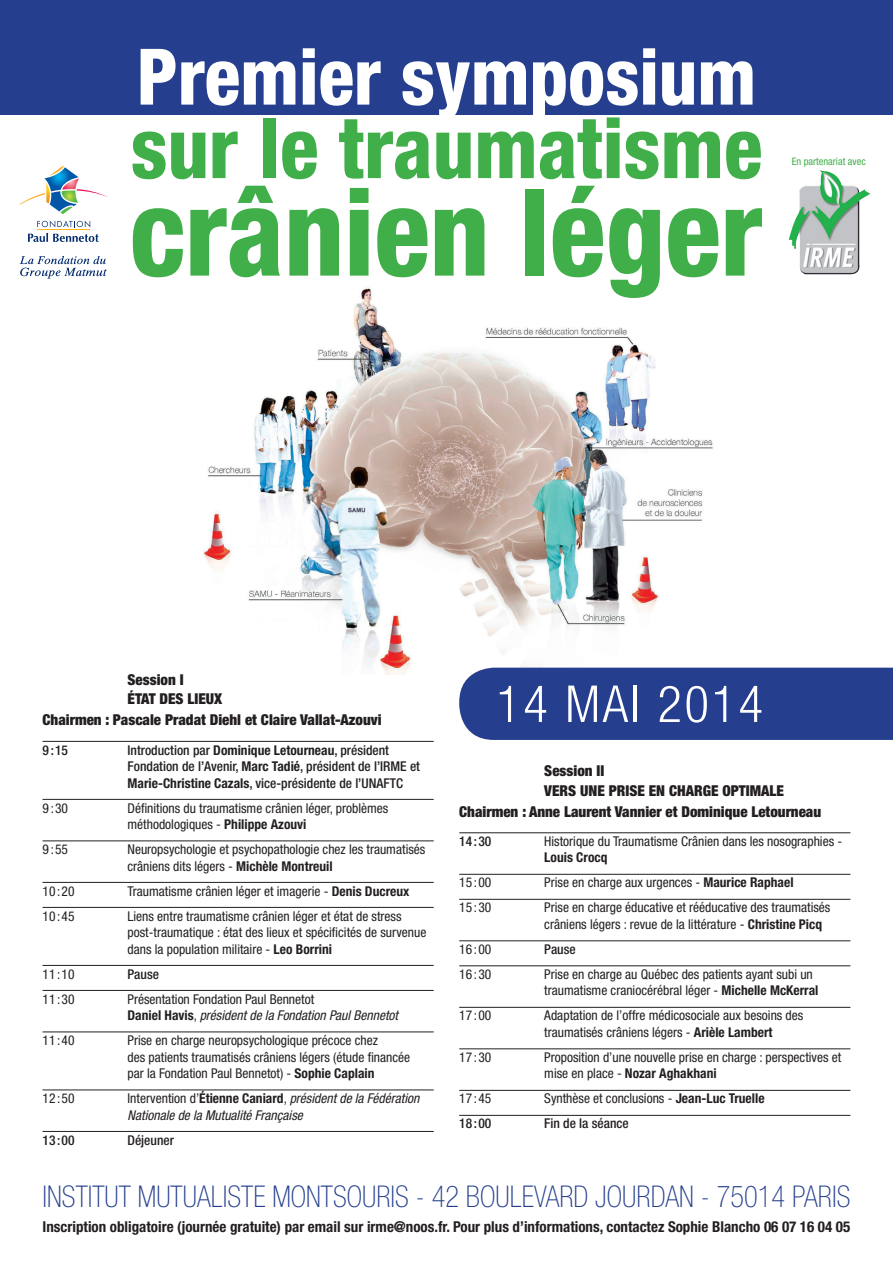
<style>
.page{position:relative;width:893px;height:1263px;background:#fff}
.page>*{position:absolute;margin:0;border:0;box-sizing:border-box;transform-origin:0 0}
.t1{font:800 condensed 121.5px "Helvetica Neue LT Std";color:#40ae49;scale:.95 1}
.t2{font:800 condensed 84px "Helvetica Neue LT Std";color:#40ae49;scale:.95 1}
.t3{font:800 condensed 78px "Helvetica Neue LT Std";color:#fff;scale:.95 1}
.t4{font:300 condensed 51px "Helvetica Neue LT Std";letter-spacing:.05em;color:#fff}
.t5{font:100 condensed 30px "Helvetica Neue LT Std";color:#253f8e;scale:.95 1}
.t6{font:900 condensed 15px/19.5px "Helvetica Neue LT Std";color:#231f20}
.t7{font:700 condensed 15px "Helvetica Neue LT Std";color:#231f20}
.t8{font:condensed 13.5px/16.5px "Helvetica Neue LT Std";color:#231f20}
.t9{font:500 condensed 13.5px/16.5px "Helvetica Neue LT Std";color:#231f20}
.t10{font:italic condensed 13.5px/16.5px "Helvetica Neue LT Std";color:#231f20}
.t11{font:700 condensed 13.5px "Helvetica Neue LT Std";color:#231f20}
.t12{font:condensed 10.35px "Helvetica Neue LT Std";color:#40ae49}
.s1{font-weight:700}
.s2{font-style:italic}
.s3{font-style:normal}
.s4{font-weight:700;font-style:normal}
</style>
<div class="page">
<img style="left:203px;top:288px;width:543px;height:386px">
<div style="left:0;top:0;width:893px;height:115px;background:#253f8e"></div>
<hr style="left:43px;top:741px;width:391px;height:1px;background:#231f20">
<hr style="left:43px;top:799px;width:391px;height:1px;background:#231f20">
<hr style="left:43px;top:840px;width:391px;height:1px;background:#231f20">
<hr style="left:43px;top:882px;width:391px;height:1px;background:#231f20">
<hr style="left:43px;top:907px;width:391px;height:1px;background:#231f20">
<hr style="left:43px;top:965px;width:391px;height:1px;background:#231f20">
<hr style="left:43px;top:990px;width:391px;height:1px;background:#231f20">
<hr style="left:43px;top:1031px;width:391px;height:1px;background:#231f20">
<hr style="left:43px;top:1089px;width:391px;height:1px;background:#231f20">
<hr style="left:43px;top:1131px;width:391px;height:1px;background:#231f20">
<hr style="left:459px;top:832px;width:391px;height:1px;background:#231f20">
<hr style="left:459px;top:874px;width:391px;height:1px;background:#231f20">
<hr style="left:459px;top:899px;width:391px;height:1px;background:#231f20">
<hr style="left:459px;top:940px;width:391px;height:1px;background:#231f20">
<hr style="left:459px;top:965px;width:391px;height:1px;background:#231f20">
<hr style="left:459px;top:1007px;width:391px;height:1px;background:#231f20">
<hr style="left:459px;top:1048px;width:391px;height:1px;background:#231f20">
<hr style="left:459px;top:1090px;width:391px;height:1px;background:#231f20">
<hr style="left:459px;top:1115px;width:391px;height:1px;background:#231f20">
<svg style="left:19px;top:166px;width:88px;height:48px"></svg>
<svg style="left:37px;top:221px;width:53px;height:6px"></svg>
<hr style="left:37px;top:229px;width:53px;height:1px;background:#fcb814">
<svg style="left:28px;top:233px;width:71px;height:9px"></svg>
<svg style="left:20px;top:256px;width:87px;height:23px"></svg>
<img style="left:789px;top:170px;width:81px;height:104px">
<div style="left:459px;top:668px;width:434px;height:72px;background:#253f8e"></div>
<h3 class="t3" style="left:137px;top:29px;width:654px">Premier symposium</h3>
<h2 class="t2" style="left:131px;top:96px;width:666px">sur le traumatisme</h2>
<h1 class="t1" style="left:130px;top:157px;width:668px">crânien léger</h1>
<p class="t12" style="left:792px;top:155px;width:76px">En partenariat avec</p>
<p class="t6" style="left:128px;top:669px;width:96px">Session I<br>ÉTAT DES LIEUX</p>
<p class="t6" style="left:43px;top:710px;width:341px">Chairmen : Pascale Pradat Diehl et Claire Vallat-Azouvi</p>
<p class="t9" style="left:43px;top:741px;width:27px">9:15</p>
<p class="t9" style="left:128px;top:741px;width:294px">Introduction par <span class="s1">Dominique Letourneau</span>, président<br>Fondation de l’Avenir, <span class="s1">Marc Tadié</span>, président de l’IRME et<br><span class="s1">Marie-Christine Cazals</span>, vice-présidente de l’UNAFTC</p>
<p class="t8" style="left:43px;top:799px;width:27px">9:30</p>
<p class="t8" style="left:128px;top:799px;width:262px">Définitions du traumatisme crânien léger, problèmes méthodologiques - <span class="s1">Philippe Azouvi</span></p>
<p class="t8" style="left:43px;top:841px;width:27px">9:55</p>
<p class="t8" style="left:128px;top:841px;width:299px">Neuropsychologie et psychopathologie chez les traumatisés crâniens dits légers - <span class="s1">Michèle Montreuil</span></p>
<p class="t8" style="left:43px;top:882px;width:34px">10:20</p>
<p class="t8" style="left:128px;top:882px;width:283px">Traumatisme crânien léger et imagerie - <span class="s1">Denis Ducreux</span></p>
<p class="t8" style="left:43px;top:907px;width:34px">10:45</p>
<p class="t8" style="left:128px;top:907px;width:300px">Liens entre traumatisme crânien léger et état de stress post-traumatique : état des lieux et spécificités de survenue dans la population militaire - <span class="s1">Leo Borrini</span></p>
<p class="t8" style="left:43px;top:965px;width:34px">11:10</p>
<p class="t9" style="left:128px;top:965px;width:33px">Pause</p>
<p class="t8" style="left:43px;top:990px;width:34px">11:30</p>
<p class="t8" style="left:128px;top:990px;width:272px">Présentation Fondation Paul Bennetot<br><span class="s1">Daniel Havis</span>, <span class="s2">président de la Fondation Paul Bennetot</span></p>
<p class="t8" style="left:43px;top:1032px;width:34px">11:40</p>
<p class="t8" style="left:128px;top:1032px;width:284px">Prise en charge neuropsychologique précoce chez<br>des patients traumatisés crâniens légers (étude financée par la Fondation Paul Bennetot) - <span class="s1">Sophie Caplain</span></p>
<p class="t8" style="left:43px;top:1090px;width:34px">12:50</p>
<p class="t10" style="left:128px;top:1090px;width:293px"><span class="s3">Intervention d’</span><span class="s4">Étienne Caniard</span><span class="s3">,</span> président de la Fédération<br>Nationale de la Mutualité Française</p>
<p class="t9" style="left:43px;top:1131px;width:34px">13:00</p>
<p class="t9" style="left:128px;top:1131px;width:48px">Déjeuner</p>
<h3 class="t4" style="left:496px;top:675px;width:268px">14 mai 2014</h3>
<p class="t6" style="left:544px;top:761px;width:241px">Session II<br>VERS UNE PRISE EN CHARGE OPTIMALE</p>
<p class="t6" style="left:459px;top:801px;width:363px">Chairmen : Anne Laurent Vannier et Dominique Letourneau</p>
<p class="t9" style="left:459px;top:833px;width:34px">14:30</p>
<p class="t8" style="left:544px;top:833px;width:299px">Historique du Traumatisme Crânien dans les nosographies -</p>
<p class="t11" style="left:544px;top:849px;width:65px">Louis Crocq</p>
<p class="t8" style="left:459px;top:874px;width:34px">15:00</p>
<p class="t8" style="left:544px;top:874px;width:251px">Prise en charge aux urgences - <span class="s1">Maurice Raphael</span></p>
<p class="t8" style="left:459px;top:899px;width:34px">15:30</p>
<p class="t8" style="left:544px;top:899px;width:288px">Prise en charge éducative et rééducative des traumatisés crâniens légers : revue de la littérature - <span class="s1">Christine Picq</span></p>
<p class="t8" style="left:459px;top:941px;width:34px">16:00</p>
<p class="t9" style="left:544px;top:941px;width:33px">Pause</p>
<p class="t8" style="left:459px;top:966px;width:34px">16:30</p>
<p class="t8" style="left:544px;top:966px;width:276px">Prise en charge au Québec des patients ayant subi un traumatisme craniocérébral léger - <span class="s1">Michelle McKerral</span></p>
<p class="t8" style="left:459px;top:1007px;width:34px">17:00</p>
<p class="t8" style="left:544px;top:1007px;width:261px">Adaptation de l’offre médicosociale aux besoins des traumatisés crâniens légers - <span class="s1">Arièle Lambert</span></p>
<p class="t8" style="left:459px;top:1049px;width:34px">17:30</p>
<p class="t8" style="left:544px;top:1049px;width:298px">Proposition d’une nouvelle prise en charge : perspectives et mise en place - <span class="s1">Nozar Aghakhani</span></p>
<p class="t8" style="left:459px;top:1090px;width:34px">17:45</p>
<p class="t8" style="left:544px;top:1090px;width:222px">Synthèse et conclusions - <span class="s1">Jean-Luc Truelle</span></p>
<p class="t9" style="left:459px;top:1115px;width:34px">18:00</p>
<p class="t9" style="left:544px;top:1115px;width:86px">Fin de la séance</p>
<h3 class="t5" style="left:43px;top:1179px;width:850px">INSTITUT MUTUALISTE MONTSOURIS - 42 BOULEVARD JOURDAN - 75014 PARIS</h3>
<p class="t7" style="left:43px;top:1217px;width:809px">Inscription obligatoire (journée gratuite) par email sur irme@noos.fr. Pour plus d’informations, contactez Sophie Blancho 06 07 16 04 05</p>
</div>
